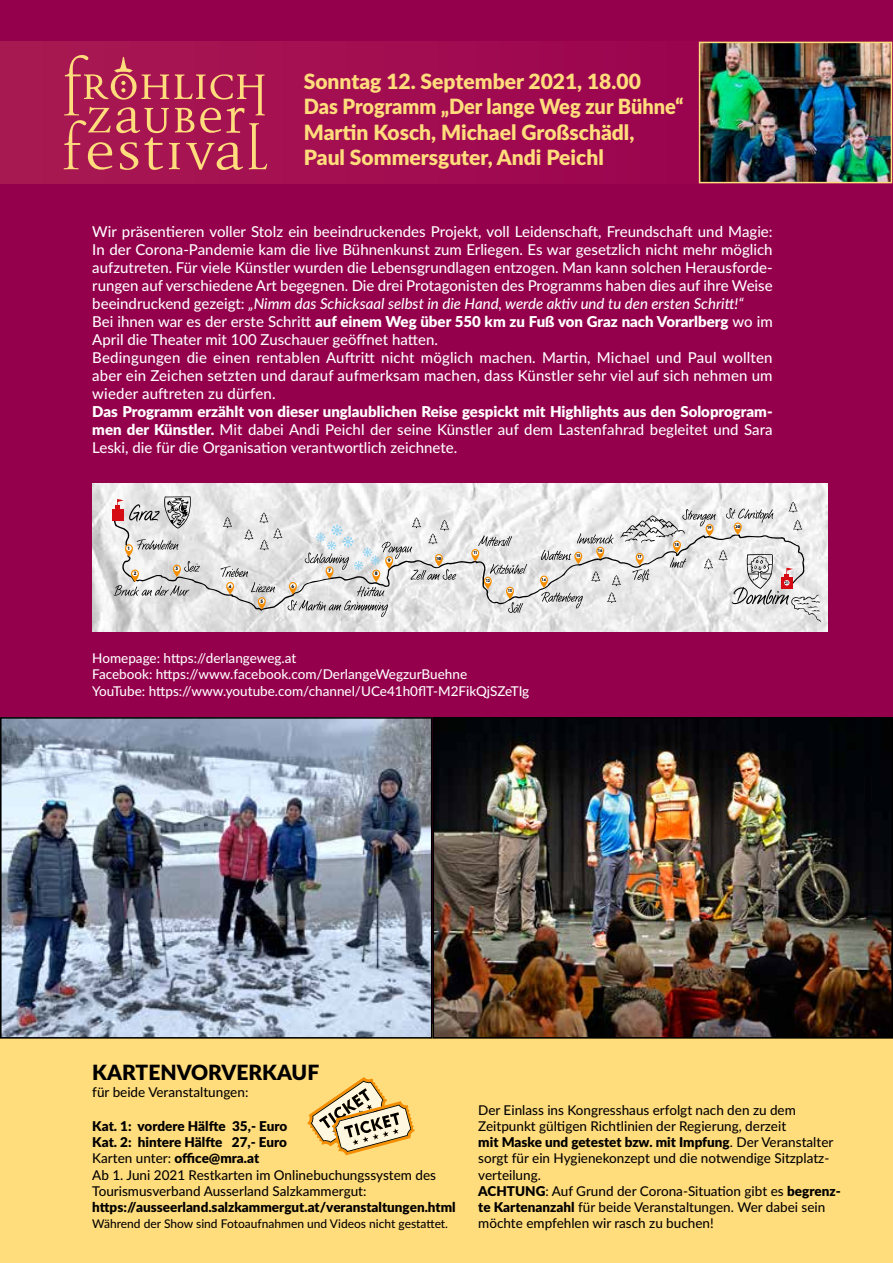
<style>
.page{position:relative;width:893px;height:1263px;background:#fff}
.page>*{position:absolute;margin:0;border:0;box-sizing:border-box;transform-origin:0 0}
.t1{font:900 21px/25.2px "Lato";color:#ffdc7c}
.t2{font:900 21px "Lato";color:#000}
.t3{font:500 15px/18px "Lato";color:#fff}
.t4{font:500 13.5px/16.2px "Lato";color:#000}
.t5{font:500 13.5px/16.2px "Lato";color:#fff}
.t6{font:900 13.5px "Lato";color:#000}
.t7{font:500 12px "Lato";color:#000}
.t8{font:4.8px "Baro";color:#000}
.t9{font:4.2px "Baro";color:#000}
.t10{font:3.9px "Baro";color:#000}
.s1{font-style:italic}
.s2{font-weight:900}
</style>
<div class="page">
<div style="left:0;top:0;width:893px;height:1033px;background:#95004d"></div>
<div style="left:0;top:42px;width:808px;height:141px;background:linear-gradient(to bottom,#a10d51,#a10c50)"></div>
<svg style="left:64px;top:54px;width:203px;height:121px;background:#b63958"></svg>
<img style="left:702px;top:45px;width:187px;height:135px">
<div style="left:699px;top:42px;width:193px;height:141px;border:2px solid #ffdc7c"></div>
<img style="left:93px;top:484px;width:735px;height:147px">
<svg style="left:136px;top:534px;width:405px;height:77px;background:#dfdfdf"></svg>
<svg style="left:258px;top:597px;width:8px;height:13px"></svg>
<svg style="left:259px;top:598px;width:5px;height:6px"></svg>
<svg style="left:471px;top:549px;width:8px;height:12px"></svg>
<svg style="left:506px;top:587px;width:8px;height:12px"></svg>
<div style="left:112px;top:509px;width:11px;height:11px;background:#d50c14"></div>
<svg style="left:508px;top:602px;width:15px;height:11px"></svg>
<svg style="left:485px;top:564px;width:42px;height:29px"></svg>
<svg style="left:473px;top:535px;width:39px;height:21px"></svg>
<svg style="left:220px;top:566px;width:55px;height:26px"></svg>
<svg style="left:113px;top:496px;width:87px;height:100px;background:#cdc8c6"></svg>
<svg style="left:223px;top:517px;width:9px;height:11px"></svg>
<svg style="left:244px;top:512px;width:38px;height:38px"></svg>
<svg style="left:288px;top:517px;width:168px;height:100px;background:#d8d8d6"></svg>
<svg style="left:541px;top:502px;width:280px;height:121px;background:#dedcdb"></svg>
<div style="left:0;top:1025px;width:893px;height:238px;background:#ffdc7c"></div>
<img style="left:3px;top:720px;width:887px;height:315px">
<div style="left:0;top:717px;width:432px;height:321px;border:2px solid #000"></div>
<div style="left:432px;top:717px;width:461px;height:321px;border:2px solid #000"></div>
<svg style="left:307px;top:1077px;width:108px;height:78px"></svg>
<h1 class="t1" style="left:304px;top:68px;width:381px">Sonntag 12. September 2021, 18.00<br>Das Programm „Der lange Weg zur Bühne“ Martin Kosch, Michael Großschädl,<br>Paul Sommersguter, Andi Peichl</h1>
<p class="t3" style="left:92px;top:221px;width:682px">Wir präsentieren voller Stolz ein beeindruckendes Projekt, voll Leidenschaft, Freundschaft und Magie:<br>In der Corona-Pandemie kam die live Bühnenkunst zum Erliegen. Es war gesetzlich nicht mehr möglich aufzutreten. Für viele Künstler wurden die Lebensgrundlagen entzogen. Man kann solchen Herausforde&shy;rungen auf verschiedene Art begegnen. Die drei Protagonisten des Programms haben dies auf ihre Weise beeindruckend gezeigt: <span class="s1">„Nimm das Schicksaal selbst in die Hand, werde aktiv und tu den ersten Schritt!“<br></span>Bei ihnen war es der erste Schritt <span class="s2">auf einem Weg über 550 km zu Fuß von Graz nach Vorarlberg</span> wo im April die Theater mit 100 Zuschauer geöffnet hatten.<br>Bedingungen die einen rentablen Auftritt nicht möglich machen. Martin, Michael und Paul wollten aber ein Zeichen setzten und darauf aufmerksam machen, dass Künstler sehr viel auf sich nehmen um wieder auftreten zu dürfen.</p>
<p class="t3" style="left:92px;top:401px;width:682px;text-align:justify"><span class="s2">Das Programm erzählt von dieser unglaublichen Reise gespickt mit Highlights aus den Soloprogram&shy;men der Künstler.</span> Mit dabei Andi Peichl der seine Künstler auf dem Lastenfahrad begleitet und Sara Leski, die für die Organisation verantwortlich zeichnete.</p>
<p class="t8" style="left:128px;top:545px;width:3px">1</p>
<p class="t8" style="left:134px;top:571px;width:4px">2</p>
<p class="t8" style="left:176px;top:566px;width:4px">3</p>
<p class="t8" style="left:228px;top:583px;width:5px">4</p>
<p class="t8" style="left:260px;top:598px;width:4px">5</p>
<p class="t8" style="left:291px;top:583px;width:4px">6</p>
<p class="t8" style="left:328px;top:568px;width:4px">7</p>
<p class="t8" style="left:375px;top:571px;width:4px">8</p>
<p class="t8" style="left:388px;top:557px;width:4px">9</p>
<p class="t9" style="left:437px;top:555px;width:7px">10</p>
<p class="t9" style="left:474px;top:550px;width:5px">11</p>
<p class="t9" style="left:486px;top:578px;width:5px">12</p>
<p class="t9" style="left:508px;top:588px;width:5px">13</p>
<p class="t9" style="left:542px;top:577px;width:6px">14</p>
<p class="t5" style="left:92px;top:650px;width:438px">Homepage: https://derlangeweg.at<br>Facebook: https://www.facebook.com/DerlangeWegzurBuehne<br>YouTube: https://www.youtube.com/channel/UCe41h0flT-M2FikQjSZeTIg</p>
<p class="t9" style="left:576px;top:553px;width:5px">15</p>
<p class="t9" style="left:598px;top:548px;width:6px">16</p>
<p class="t9" style="left:638px;top:554px;width:5px">17</p>
<p class="t9" style="left:675px;top:542px;width:6px">18</p>
<p class="t9" style="left:708px;top:525px;width:6px">19</p>
<p class="t10" style="left:735px;top:524px;width:7px">20</p>
<p class="t10" style="left:785px;top:580px;width:5px">21</p>
<h1 class="t2" style="left:92px;top:1057px;width:228px">KARTENVORVERKAUF</h1>
<p class="t4" style="left:92px;top:1083px;width:158px">für beide Veranstaltungen:</p>
<p class="t4" style="left:92px;top:1117px;width:345px"><span class="s2">Kat. 1: vordere Hälfte 35,- Euro<br>Kat. 2: hintere Hälfte 27,- Euro<br></span>Karten unter: <span class="s2">office@mra.at<br></span>Ab 1. Juni 2021 Restkarten im Onlinebuchungssystem des Tourismusverband Ausserland Salzkammergut:</p>
<p class="t6" style="left:92px;top:1197px;width:365px">https://ausseerland.salzkammergut.at/veranstaltungen.html</p>
<p class="t7" style="left:92px;top:1215px;width:357px">Während der Show sind Fotoaufnahmen und Videos nicht gestattet.</p>
<p class="t4" style="left:478px;top:1101px;width:364px">Der Einlass ins Kongresshaus erfolgt nach den zu dem Zeitpunkt gültigen Richtlinien der Regierung, derzeit<br><span class="s2">mit Maske und getestet bzw. mit Impfung</span>. Der Veranstalter sorgt für ein Hygienekonzept und die notwendige Sitzplatz&shy;verteilung.<br><span class="s2">ACHTUNG</span>: Auf Grund der Corona-Situation gibt es <span class="s2">begrenz&shy;te Kartenanzahl</span> für beide Veranstaltungen. Wer dabei sein möchte empfehlen wir rasch zu buchen!</p>
</div>
